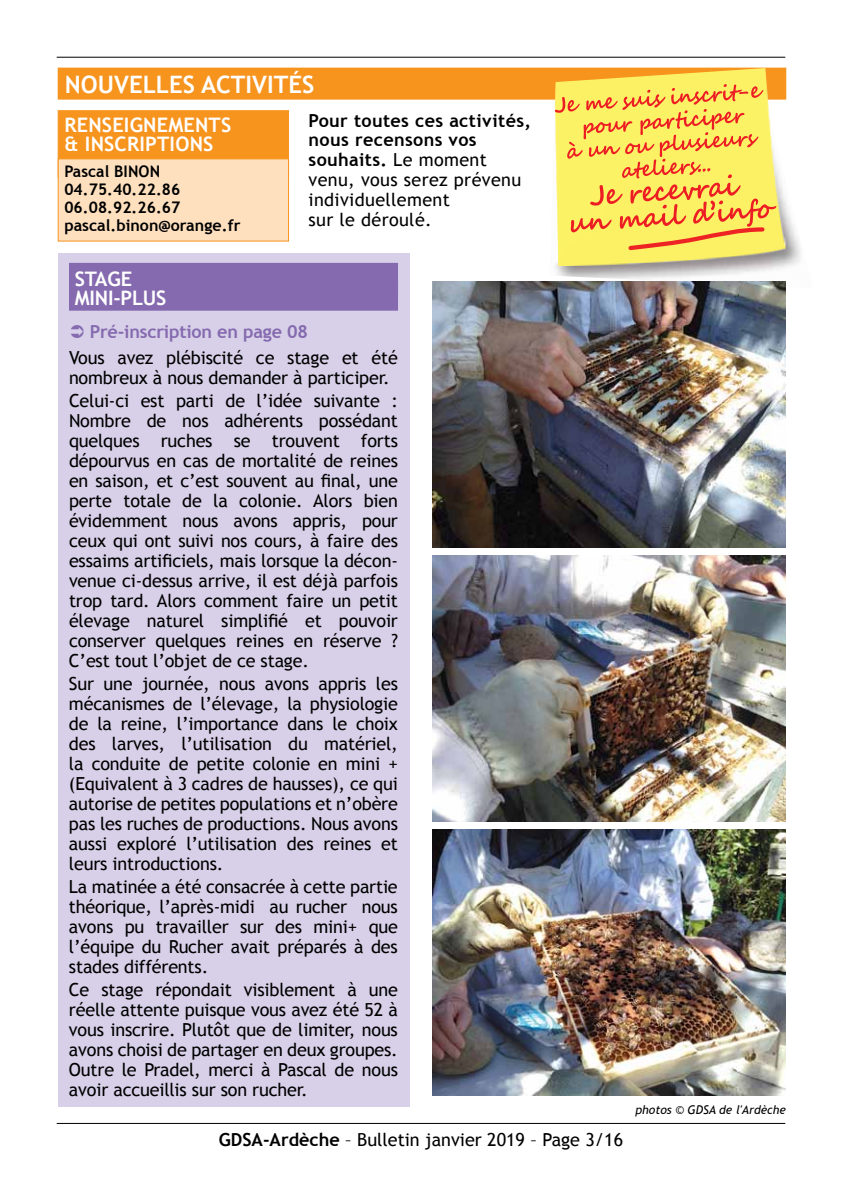
<style>
.page{position:relative;width:842px;height:1191px;background:#fff}
.page>*{position:absolute;margin:0;border:0;box-sizing:border-box;transform-origin:0 0}
.t1{font:700 24px "Trebuchet MS";color:#fff}
.t2{font:700 20px/19.8px "Trebuchet MS";letter-spacing:.01em;color:#fff}
.t3{font:700 20px/19.8px "Trebuchet MS";letter-spacing:-.01em;color:#fff}
.t4{font:18px/20px "Trebuchet MS";letter-spacing:-.01em;color:#000;text-align:justify}
.t5{font:18px/19.8px "Trebuchet MS";letter-spacing:.02em;color:#000}
.t6{font:700 18px "Trebuchet MS";letter-spacing:-.01em;color:#856aaf}
.t7{font:700 16px/18px "Trebuchet MS";letter-spacing:.005em;color:#000}
.t8{font:italic 12px "Trebuchet MS";color:#000}
.s1{font-weight:700}
</style>
<div class="page">
<hr style="left:57px;top:57px;width:728px;height:1px;background:#000">
<hr style="left:57px;top:1123px;width:728px;height:1px;background:#000">
<div style="left:58px;top:68px;width:728px;height:32px;background:#f7941e"></div>
<img style="left:550px;top:68px;width:251px;height:220px">
<img style="left:555px;top:68px;width:231px;height:198px">
<svg style="left:555px;top:84px;width:221px;height:169px;background:#f9d15d"></svg>
<div style="left:58px;top:254px;width:351px;height:853px;background:#d7d0e8"></div>
<div style="left:69px;top:263px;width:329px;height:28px;background:#856aaf"></div>
<div style="left:69px;top:283px;width:329px;height:28px;background:#856aaf"></div>
<svg style="left:57px;top:110px;width:233px;height:132px;background:#fbc381"></svg>
<img style="left:432px;top:830px;width:353px;height:265px">
<img style="left:432px;top:282px;width:353px;height:265px">
<img style="left:432px;top:556px;width:353px;height:265px">
<h1 class="t1" style="left:65px;top:70px;width:251px">NOUVELLES ACTIVITÉS</h1>
<p class="t2" style="left:64px;top:115px;width:168px">RENSEIGNEMENTS &amp; INSCRIPTIONS</p>
<p class="t7" style="left:64px;top:162px;width:178px">Pascal Binon<br>04.75.40.22.86<br>06.08.92.26.67 pascal.binon@orange.fr</p>
<p class="t5" style="left:309px;top:111px;width:224px"><span class="s1">Pour toutes ces activités, nous recensons vos souhaits.</span> Le moment venu, vous serez prévenu individuellement<br>sur le déroulé.</p>
<p class="t3" style="left:75px;top:268px;width:93px">STAGE<br>Mini-PLUS</p>
<p class="t6" style="left:90px;top:321px;width:220px">Pré-inscription en page 08</p>
<p class="t4" style="left:69px;top:348px;width:330px">Vous avez plébiscité ce stage et été nombreux à nous demander à participer.</p>
<p class="t4" style="left:69px;top:391px;width:331px">Celui-ci est parti de l’idée suivante :<br>Nombre de nos adhérents possédant quelques ruches se trouvent forts dépourvus en cas de mortalité de reines en saison, et c’est souvent au final, une perte totale de la colonie. Alors bien évidemment nous avons appris, pour ceux qui ont suivi nos cours, à faire des essaims artificiels, mais lorsque la décon&shy;venue ci-dessus arrive, il est déjà parfois trop tard. Alors comment faire un petit élevage naturel simplifié et pouvoir conserver quelques reines en réserve ?<br>C’est tout l’objet de ce stage.</p>
<p class="t4" style="left:69px;top:673px;width:330px">Sur une journée, nous avons appris les mécanismes de l’élevage, la physiologie de la reine, l’importance dans le choix des larves, l’utilisation du matériel, la conduite de petite colonie en mini + (Equivalent à 3 cadres de hausses), ce qui autorise de petites populations et n’obère pas les ruches de productions. Nous avons aussi exploré l’utilisation des reines et leurs introductions.</p>
<p class="t4" style="left:69px;top:876px;width:330px">La matinée a été consacrée à cette partie théorique, l’après-midi au rucher nous avons pu travailler sur des mini+ que l’équipe du Rucher avait préparés à des stades différents.</p>
<p class="t4" style="left:69px;top:979px;width:330px">Ce stage répondait visiblement à une réelle attente puisque vous avez été 52 à vous inscrire. Plutôt que de limiter, nous avons choisi de partager en deux groupes.<br>Outre le Pradel, merci à Pascal de nous avoir accueillis sur son rucher.</p>
<p class="t4" style="left:219px;top:1129px;width:406px"><span class="s1">GDSA-Ardèche</span> – Bulletin janvier 2019 – Page 3/16</p>
<p class="t8" style="left:636px;top:1102px;width:152px">photos © GDSA de l'Ardèche</p>
</div>
